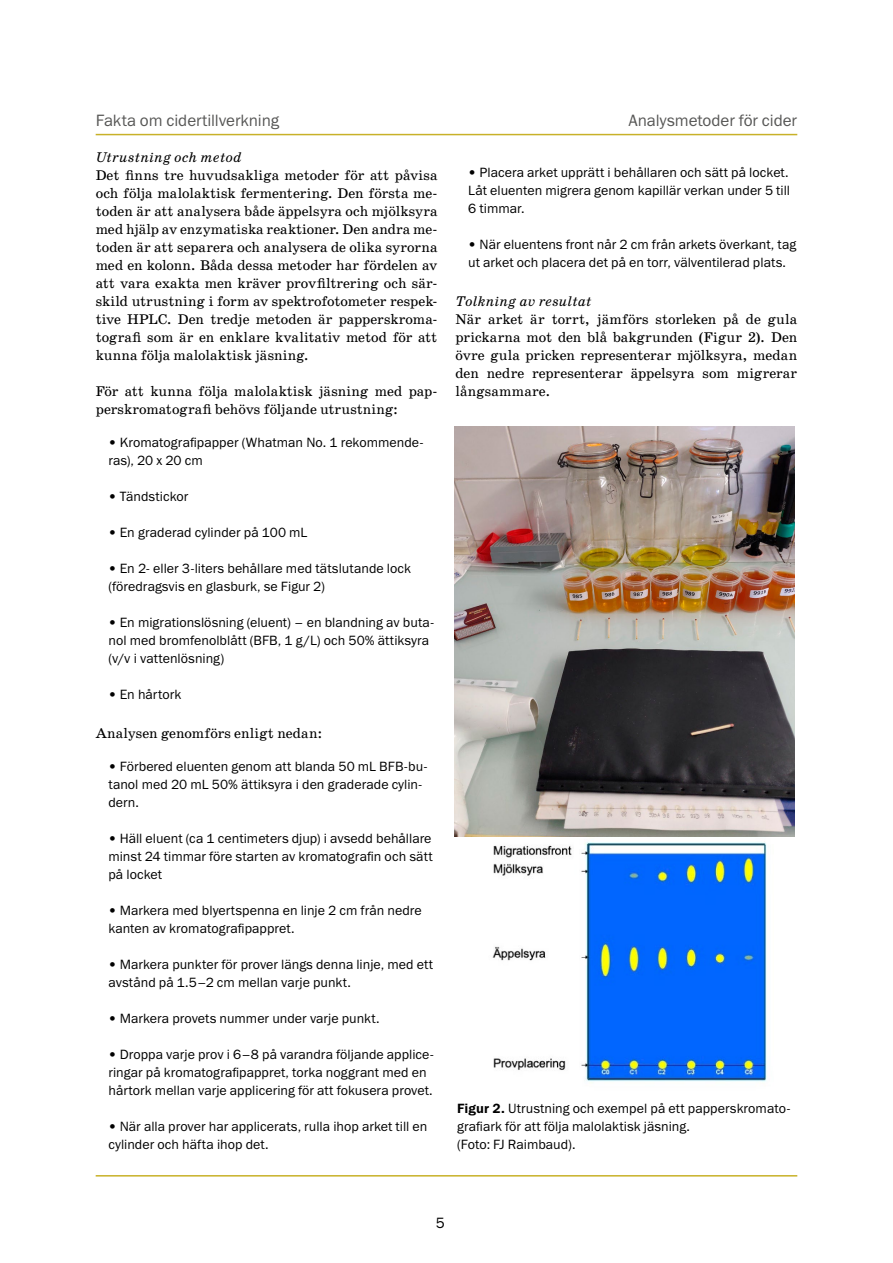
<style>
.page{position:relative;width:893px;height:1263px;background:#fff}
.page>*{position:absolute;margin:0;border:0;box-sizing:border-box;transform-origin:0 0}
.t1{font:16.5px "Franklin Gothic ITC";letter-spacing:-.005em;color:#575756}
.t2{font:15px "Franklin Gothic ITC";color:#000}
.t3{font:14.25px/18px "School";color:#000;text-align:justify}
.t4{font:italic 14.25px "School";letter-spacing:.005em;color:#000}
.t5{font:13.5px/18px "Franklin Gothic ITC";letter-spacing:.005em;color:#000}
.s1{font-weight:600}
</style>
<div class="page">
<hr style="left:96px;top:1175px;width:701px;height:1px;background:#c8b128">
<hr style="left:96px;top:134px;width:701px;height:1px;background:#c8b128">
<img style="left:476px;top:836px;width:298px;height:246px">
<img style="left:455px;top:427px;width:340px;height:409px">
<p class="t1" style="left:96px;top:110px;width:185px">Fakta om cidertillverkning</p>
<p class="t1" style="left:628px;top:110px;width:170px">Analysmetoder för cider</p>
<p class="t4" style="left:96px;top:149px;width:147px">Utrustning och metod</p>
<p class="t3" style="left:96px;top:166px;width:343px">Det finns tre huvudsakliga metoder för att påvisa och följa malolaktisk fermentering. Den första me&shy;toden är att analysera både äppelsyra och mjölksyra med hjälp av enzymatiska reaktioner. Den andra me&shy;toden är att separera och analysera de olika syrorna med en kolonn. Båda dessa metoder har fördelen av att vara exakta men kräver provfiltrering och sär&shy;skild utrustning i form av spektrofotometer respek&shy;tive HPLC. Den tredje metoden är papperskroma&shy;tografi som är en enklare kvalitativ metod för att kunna följa malolaktisk jäsning.</p>
<p class="t3" style="left:96px;top:382px;width:343px">För att kunna följa malolaktisk jäsning med pap&shy;perskromatografi behövs följande utrustning:</p>
<p class="t5" style="left:108px;top:433px;width:317px">• Kromatografipapper (Whatman No. 1 rekommende&shy;ras), 20 x 20 cm</p>
<p class="t5" style="left:108px;top:487px;width:81px">• Tändstickor</p>
<p class="t5" style="left:108px;top:523px;width:201px">• En graderad cylinder på 100 mL</p>
<p class="t5" style="left:108px;top:559px;width:304px">• En 2- eller 3-liters behållare med tätslutande lock (föredragsvis en glasburk, se Figur 2)</p>
<p class="t5" style="left:108px;top:613px;width:327px">• En migrationslösning (eluent) – en blandning av buta&shy;nol med bromfenolblått (BFB, 1 g/L) och 50% ättiksyra (v/v i vattenlösning)</p>
<p class="t5" style="left:108px;top:685px;width:74px">• En hårtork</p>
<p class="t3" style="left:96px;top:724px;width:228px">Analysen genomförs enligt nedan:</p>
<p class="t5" style="left:108px;top:757px;width:321px">• Förbered eluenten genom att blanda 50 mL BFB-bu&shy;tanol med 20 mL 50% ättiksyra i den graderade cylin&shy;dern.</p>
<p class="t5" style="left:108px;top:829px;width:326px;text-align:justify">• Häll eluent (ca 1 centimeters djup) i avsedd behållare minst 24 timmar före starten av kromatografin och sätt på locket</p>
<p class="t5" style="left:108px;top:901px;width:315px">• Markera med blyertspenna en linje 2 cm från nedre kanten av kromatografipappret.</p>
<p class="t5" style="left:108px;top:955px;width:326px">• Markera punkter för prover längs denna linje, med ett avstånd på 1.5–2 cm mellan varje punkt.</p>
<p class="t5" style="left:108px;top:1009px;width:273px">• Markera provets nummer under varje punkt.</p>
<p class="t5" style="left:108px;top:1045px;width:327px">• Droppa varje prov i 6–8 på varandra följande applice&shy;ringar på kromatografipappret, torka noggrant med en hårtork mellan varje applicering för att fokusera provet.</p>
<p class="t5" style="left:108px;top:1117px;width:320px">• När alla prover har applicerats, rulla ihop arket till en cylinder och häfta ihop det.</p>
<p class="t5" style="left:468px;top:163px;width:323px;text-align:justify">• Placera arket upprätt i behållaren och sätt på locket.<br>Låt eluenten migrera genom kapillär verkan under 5 till 6 timmar.</p>
<p class="t5" style="left:468px;top:235px;width:330px">• När eluentens front når 2 cm från arkets överkant, tag ut arket och placera det på en torr, välventilerad plats.</p>
<p class="t4" style="left:455px;top:293px;width:138px">Tolkning av resultat</p>
<p class="t3" style="left:455px;top:310px;width:343px">När arket är torrt, jämförs storleken på de gula prickarna mot den blå bakgrunden (Figur 2). Den övre gula pricken representerar mjölksyra, medan den nedre representerar äppelsyra som migrerar långsammare.</p>
<p class="t5" style="left:457px;top:1099px;width:335px"><span class="s1">Figur 2.</span> Utrustning och exempel på ett papperskromato&shy;grafiark för att följa malolaktisk jäsning.<br>(Foto: FJ Raimbaud).</p>
<p class="t2" style="left:436px;top:1213px;width:10px">5</p>
</div>
